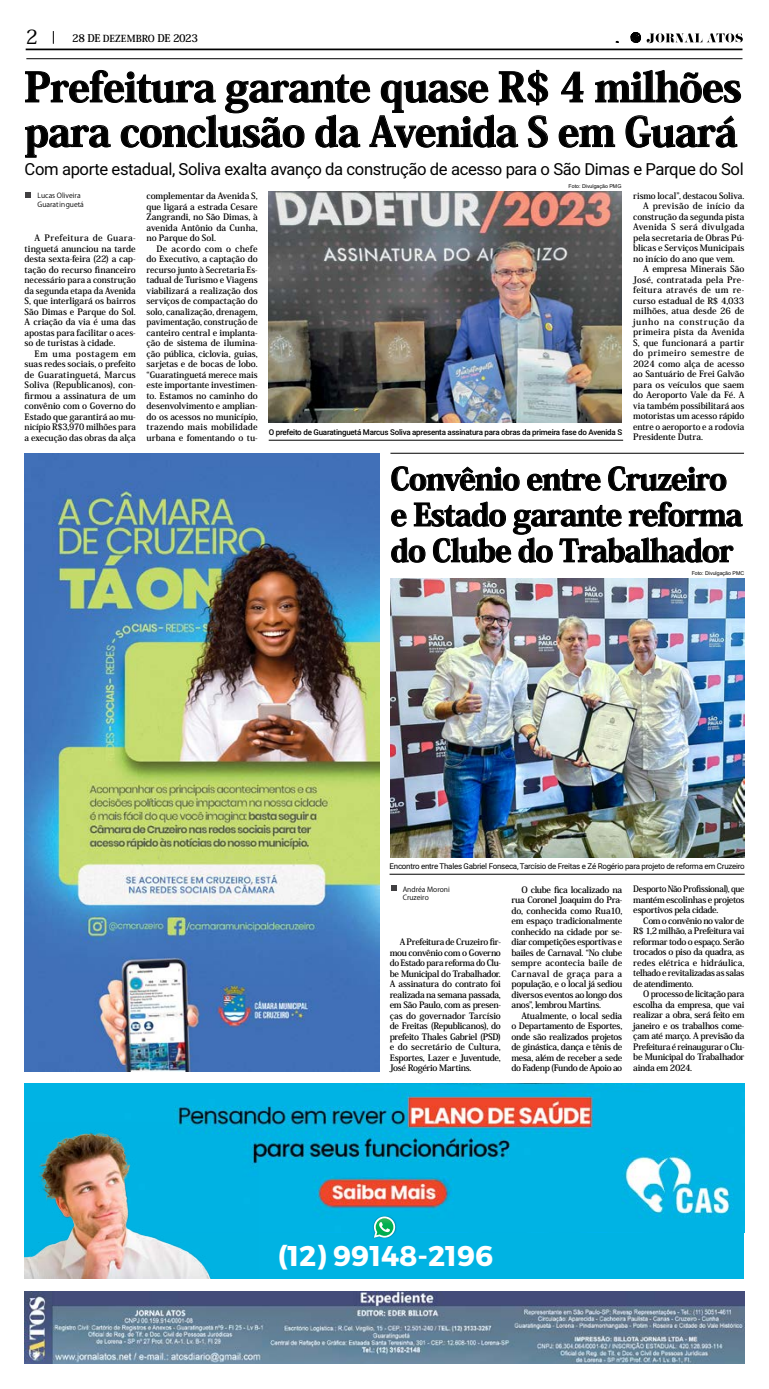
<style>
.page{position:relative;width:769px;height:1389px;background:#fff}
.page>*{position:absolute;margin:0;border:0;box-sizing:border-box;transform-origin:0 0}
.t1{font:800 40.25px/44.6px "Koz Min Pro";letter-spacing:-.02em;color:#000}
.t2{font:800 30.62px/35.9px "Koz Min Pro";letter-spacing:-.03em;color:#000}
.t3{font:700 28.53px "Montserrat";color:#fff}
.t4{font:500 19.69px "Koz Min Pro";color:#000}
.t5{font:16.62px "Roboto";letter-spacing:-.025em;color:#000}
.t6{font:700 10.5px "Koz Min Pro";letter-spacing:-.04em;color:#000}
.t7{font:700 8.75px/10.5px "Koz Min Pro";letter-spacing:-.005em;color:#000;text-align:justify}
.t8{font:700 8.75px/10.5px "Koz Min Pro";letter-spacing:-.005em;color:#000;text-align:justify;scale:.95 1}
.t9{font:700 8.75px "Koz Min Pro";letter-spacing:.02em;color:#000}
.t10{font:700 8.75px "Koz Min Pro";letter-spacing:.035em;color:#000}
.t11{font:700 8.75px "Koz Min Pro";letter-spacing:.015em;color:#000}
.t12{font:700 8.75px "Koz Min Pro";letter-spacing:.045em;color:#000}
.t13{font:700 8.75px "Koz Min Pro";letter-spacing:.025em;color:#000}
.t14{font:700 8.75px "Koz Min Pro";letter-spacing:.065em;color:#000}
.t15{font:7.96px "Roboto";letter-spacing:-.03em;color:#000}
.t16{font:500 7.96px "Roboto";letter-spacing:-.025em;color:#000}
.t17{font:7px/8.8px "Koz Go Pro";color:#000}
.t18{font:5.25px "Arial";color:#000}
.s1{font-size:9.62px}
</style>
<div class="page">
<svg style="left:53px;top:31px;width:1px;height:13px"></svg>
<hr style="left:26px;top:49px;width:716px;height:1px;background:#000">
<hr style="left:26px;top:59px;width:716px;height:1px;background:#000">
<svg style="left:647px;top:33px;width:96px;height:10px"></svg>
<svg style="left:630px;top:32px;width:11px;height:11px"></svg>
<img style="left:24px;top:1291px;width:720px;height:73px">
<svg style="left:392px;top:466px;width:127px;height:25px"></svg>
<svg style="left:527px;top:469px;width:73px;height:22px"></svg>
<svg style="left:608px;top:466px;width:118px;height:25px"></svg>
<svg style="left:391px;top:502px;width:351px;height:60px"></svg>
<svg style="left:391px;top:886px;width:5px;height:5px"></svg>
<hr style="left:390px;top:874px;width:355px;height:1px;background:#000">
<img style="left:390px;top:578px;width:354px;height:280px">
<img style="left:25px;top:453px;width:354px;height:618px">
<div style="left:24px;top:1084px;width:720px;height:195px;background:#00b3e3"></div>
<img style="left:175px;top:1084px;width:558px;height:134px">
<img style="left:24px;top:1123px;width:235px;height:156px">
<img style="left:373px;top:1216px;width:23px;height:22px">
<svg style="left:374px;top:1216px;width:21px;height:22px"></svg>
<svg style="left:561px;top:72px;width:22px;height:30px"></svg>
<svg style="left:595px;top:70px;width:146px;height:33px"></svg>
<svg style="left:25px;top:70px;width:523px;height:87px"></svg>
<svg style="left:559px;top:125px;width:56px;height:22px"></svg>
<svg style="left:626px;top:116px;width:111px;height:31px"></svg>
<svg style="left:26px;top:192px;width:5px;height:6px"></svg>
<hr style="left:269px;top:440px;width:354px;height:1px;background:#000">
<img style="left:269px;top:192px;width:353px;height:231px">
<hr style="left:390px;top:453px;width:354px;height:1px;background:#000">
<h3 class="t4" style="left:26px;top:22px;width:14px">2</h3>
<p class="t6" style="left:72px;top:30px;width:127px">28 DE <span class="s1">DEZEMBRO</span> DE 2023</p>
<h1 class="t1" style="left:24px;top:63px;width:719px">Prefeitura garante quase R$ 4 milhões para conclusão da Avenida S em Guará</h1>
<h3 class="t5" style="left:25px;top:157px;width:721px">Com aporte estadual, Soliva exalta avanço da construção de acesso para o São Dimas e Parque do Sol</h3>
<p class="t17" style="left:38px;top:192px;width:48px">Lucas Oliveira<br>Guaratinguetá</p>
<p class="t7" style="left:25px;top:232px;width:113px;text-indent:10px">A Prefeitura de Guara&shy;tinguetá anunciou na tarde desta sexta-feira (22) a cap&shy;tação do recurso financeiro necessário para a construção da segunda etapa da Avenida S, que interligará os bairros São Dimas e Parque do Sol.<br>A criação da via é uma das apostas para facilitar o aces&shy;so de turistas à cidade.</p>
<p class="t7" style="left:25px;top:348px;width:113px;text-indent:10px">Em uma postagem em suas redes sociais, o prefeito de Guaratinguetá, Marcus Soliva (Republicanos), con&shy;firmou a assinatura de um convênio com o Governo do Estado que garantirá ao mu&shy;nicípio R$3,970 milhões para a execução das obras da alça</p>
<p class="t7" style="left:147px;top:190px;width:113px">complementar da Avenida S, que ligará a estrada Cesare Zangrandi, no São Dimas, à avenida Antônio da Cunha, no Parque do Sol.</p>
<p class="t7" style="left:147px;top:243px;width:113px;text-indent:10px">De acordo com o chefe do Executivo, a captação do recurso junto à Secretaria Es&shy;tadual de Turismo e Viagens viabilizará a realização dos serviços de compactação do solo, canalização, drenagem, pavimentação, construção de canteiro central e implanta&shy;ção de sistema de ilumina&shy;ção pública, ciclovia, guias, sarjetas e de bocas de lobo. “Guaratinguetá merece mais este importante investimen&shy;to. Estamos no caminho do desenvolvimento e amplian&shy;do os acessos no município, trazendo mais mobilidade urbana e fomentando o tu-</p>
<p class="t18" style="left:569px;top:183px;width:54px">Foto: Divulgação PMG</p>
<p class="t16" style="left:269px;top:426px;width:355px">O prefeito de Guaratinguetá Marcus Soliva apresenta assinatura para obras da primeira fase do Avenida S</p>
<p class="t7" style="left:633px;top:190px;width:113px">rismo local”, destacou Soliva.</p>
<p class="t13" style="left:643px;top:200px;width:103px">A previsão de início da</p>
<p class="t7" style="left:633px;top:211px;width:113px">construção da segunda pista</p>
<p class="t10" style="left:633px;top:221px;width:113px">Avenida S será divulgada</p>
<p class="t7" style="left:633px;top:232px;width:113px">pela secretaria de Obras Pú-</p>
<p class="t7" style="left:633px;top:242px;width:113px">blicas e Serviços Municipais</p>
<p class="t7" style="left:633px;top:253px;width:103px">no início do ano que vem.</p>
<p class="t7" style="left:643px;top:263px;width:103px">A empresa Minerais São</p>
<p class="t9" style="left:633px;top:273px;width:113px">José, contratada pela Pre-</p>
<p class="t10" style="left:633px;top:284px;width:113px">feitura através de um re-</p>
<p class="t7" style="left:633px;top:295px;width:113px">curso estadual de R$ 4,033</p>
<p class="t7" style="left:633px;top:305px;width:113px">milhões, atua desde 26 de</p>
<p class="t14" style="left:633px;top:315px;width:113px">junho na construção da</p>
<p class="t11" style="left:633px;top:326px;width:113px">primeira pista da Avenida</p>
<p class="t9" style="left:633px;top:336px;width:113px">S, que funcionará a partir</p>
<p class="t12" style="left:633px;top:347px;width:113px">do primeiro semestre de</p>
<p class="t7" style="left:633px;top:358px;width:113px">2024 como alça de acesso</p>
<p class="t7" style="left:633px;top:368px;width:113px">ao Santuário de Frei Galvão</p>
<p class="t7" style="left:633px;top:379px;width:113px">para os veículos que saem</p>
<p class="t7" style="left:633px;top:389px;width:113px">do Aeroporto Vale da Fé. A</p>
<p class="t7" style="left:633px;top:400px;width:113px">via também possibilitará aos</p>
<p class="t7" style="left:633px;top:410px;width:113px">motoristas um acesso rápido</p>
<p class="t7" style="left:633px;top:421px;width:113px">entre o aeroporto e a rodovia</p>
<p class="t7" style="left:633px;top:431px;width:71px">Presidente Dutra.</p>
<h2 class="t2" style="left:391px;top:459px;width:354px">Convênio entre Cruzeiro e Estado garante reforma do Clube do Trabalhador</h2>
<p class="t18" style="left:692px;top:569px;width:54px">Foto: Divulgação PMC</p>
<p class="t15" style="left:390px;top:860px;width:357px">Encontro entre Thales Gabriel Fonseca, Tarcísio de Freitas e Zé Rogério para projeto de reforma em Cruzeiro</p>
<p class="t8" style="left:633px;top:883px;width:118px">Desporto Não Profissional), que mantém escolinhas e projetos esportivos pela cidade.</p>
<p class="t7" style="left:633px;top:915px;width:113px;text-indent:10px">Com o convênio no valor de R$ 1,2 milhão, a Prefeitura vai reformar todo o espaço. Serão trocados o piso da quadra, as redes elétrica e hidráulica, telhado e revitalizadas as salas de atendimento.</p>
<p class="t7" style="left:633px;top:988px;width:113px;text-indent:10px">O processo de licitação para escolha da empresa, que vai realizar a obra, será feito em janeiro e os trabalhos come&shy;çam até março. A previsão da Prefeitura é reinaugurar o Clu&shy;be Municipal do Trabalhador ainda em 2024.</p>
<p class="t17" style="left:403px;top:885px;width:49px">Andréa Moroni<br>Cruzeiro</p>
<p class="t7" style="left:511px;top:884px;width:112px;text-indent:10px">O clube fica localizado na rua Coronel Joaquim do Pra&shy;do, conhecida como Rua10, em espaço tradicionalmente conhecido na cidade por se&shy;diar competições esportivas e bailes de Carnaval. “No clube sempre acontecia baile de Carnaval de graça para a população, e o local já sediou diversos eventos ao longo dos anos”, lembrou Martins.</p>
<p class="t7" style="left:511px;top:1010px;width:112px;text-indent:10px">Atualmente, o local sedia o Departamento de Esportes, onde são realizados projetos de ginástica, dança e tênis de mesa, além de receber a sede do Fadenp (Fundo de Apoio ao</p>
<p class="t7" style="left:390px;top:936px;width:113px;text-indent:10px">A Prefeitura de Cruzeiro fir&shy;mou convênio com o Governo do Estado para reforma do Clu&shy;be Municipal do Trabalhador.<br>A assinatura do contrato foi realizada na semana passada, em São Paulo, com as presen&shy;ças do governador Tarcísio de Freitas (Republicanos), do prefeito Thales Gabriel (PSD) e do secretário de Cultura, Esportes, Lazer e Juventude, José Rogério Martins.</p>
<h3 class="t3" style="left:278px;top:1238px;width:217px">(12) 99148-2196</h3>
</div>
